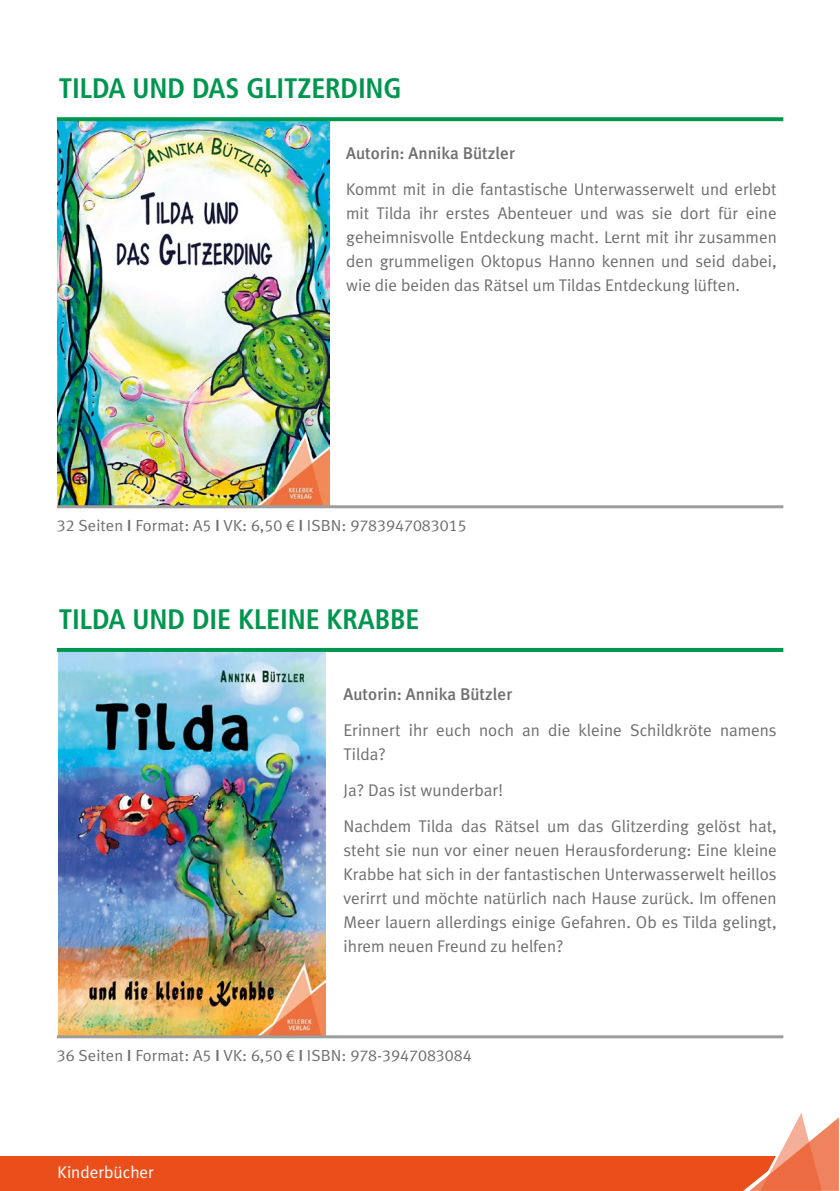
<style>
.page{position:relative;width:840px;height:1191px;background:#fff}
.page>*{position:absolute;margin:0;border:0;box-sizing:border-box;transform-origin:0 0}
.t1{font:700 condensed 28.2px "Frutiger LT Std";letter-spacing:-.005em;color:#00964f}
.t2{font:17px/24px "Meta Plus";color:#706f6f;text-align:justify}
.t3{font:500 17px "Meta Plus";color:#706f6f}
.t4{font:17px "Meta Plus";color:#fff}
.t5{font:16px "Meta Plus";color:#706f6f;scale:1.04 1}
.s1{font-family:"Meta Plus Caps"}
.s2{font-weight:500}
.s3{font-family:"Myriad Pro"}
</style>
<div class="page">
<div style="left:0;top:1156px;width:821px;height:35px;background:#e94e1b"></div>
<svg style="left:744px;top:1113px;width:94px;height:77px"></svg>
<img style="left:59px;top:652px;width:266px;height:383px">
<img style="left:57px;top:121px;width:272px;height:384px">
<svg style="left:57px;top:117px;width:725px;height:4px;fill:#00964f"></svg>
<hr style="left:57px;top:1035px;width:725px;height:3px;background:#9d9d9c">
<hr style="left:57px;top:648px;width:725px;height:4px;background:#00964f">
<hr style="left:57px;top:505px;width:725px;height:3px;background:#9d9d9c">
<h1 class="t1" style="left:59px;top:72px;width:344px">TILDA UND DAS GLITZERDING</h1>
<p class="t3" style="left:346px;top:143px;width:170px">Autorin: Annika Bützler</p>
<p class="t2" style="left:346px;top:177px;width:432px">Kommt mit in die fantastische Unterwasserwelt und erlebt mit Tilda ihr erstes Abenteuer und was sie dort für eine geheimnisvolle Entdeckung macht. Lernt mit ihr zusammen den grummeligen Oktopus Hanno kennen und seid dabei, wie die beiden das Rätsel um Tildas Entdeckung lüften.</p>
<p class="t5" style="left:57px;top:516px;width:395px"><span class="s1">32</span> Seiten <span class="s2">I</span> Format: A<span class="s1">5</span> <span class="s2">I</span> VK: <span class="s1">6,50</span> <span class="s3">€</span> <span class="s2">I</span> ISBN: <span class="s1">9783947083015</span></p>
<h1 class="t1" style="left:59px;top:602px;width:362px">TILDA UND DIE KLEINE KRABBE</h1>
<p class="t3" style="left:343px;top:684px;width:170px">Autorin: Annika Bützler</p>
<p class="t2" style="left:343px;top:718px;width:434px">Erinnert ihr euch noch an die kleine Schildkröte namens<br>Tilda?</p>
<p class="t2" style="left:343px;top:772px;width:434px;line-height:36px">Ja? Das ist wunderbar!<br>Nachdem Tilda das Rätsel um das Glitzerding gelöst hat,</p>
<p class="t2" style="left:343px;top:838px;width:434px">steht sie nun vor einer neuen Herausforderung: Eine kleine Krabbe hat sich in der fantastischen Unterwasserwelt heillos verirrt und möchte natürlich nach Hause zurück. Im offenen Meer lauern allerdings einige Gefahren. Ob es Tilda gelingt, ihrem neuen Freund zu helfen?</p>
<p class="t5" style="left:57px;top:1046px;width:400px"><span class="s1">36</span> Seiten <span class="s2">I</span> Format: A<span class="s1">5</span> <span class="s2">I</span> VK: <span class="s1">6,50</span> <span class="s3">€</span> <span class="s2">I</span> ISBN: <span class="s1">978-3947083084</span></p>
<p class="t4" style="left:58px;top:1162px;width:98px">Kinderbücher</p>
</div>
